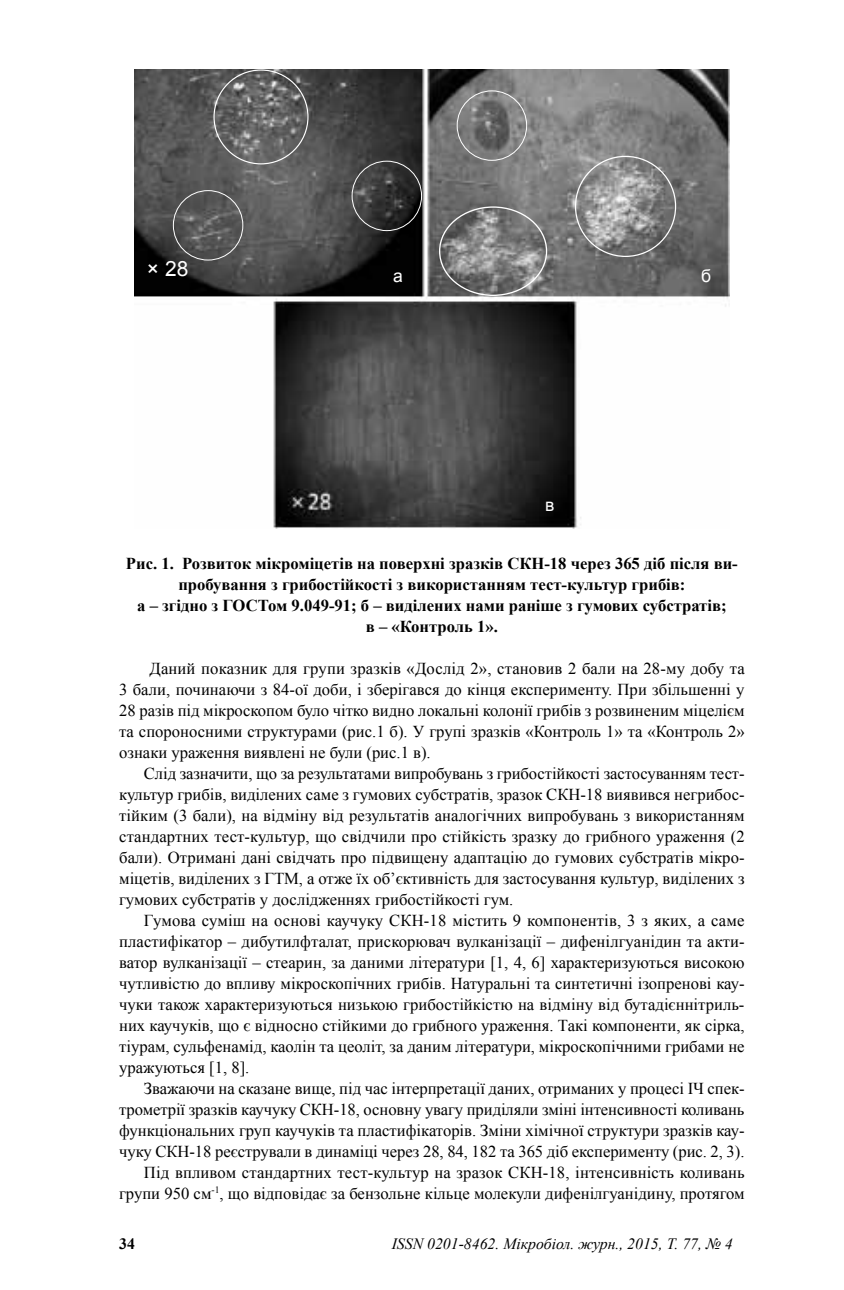
<style>
.page{position:relative;width:844px;height:1290px;background:#fff}
.page>*{position:absolute;margin:0;border:0;box-sizing:border-box;transform-origin:0 0}
.t1{font:21px "Arial";color:#fff}
.t2{font:17.5px "Arial";color:#fff}
.t3{font:16.62px/21px "Times New Roman";color:#000;text-align:justify}
.t4{font:700 16.62px/21px "Times New Roman";color:#000;text-align:center}
.t5{font:italic 15.75px "Times New Roman";color:#000}
.t6{font:700 15.75px "Times New Roman";color:#000}
</style>
<div class="page">
<img style="left:134px;top:69px;width:595px;height:459px">
<div style="left:173px;top:190px;width:70px;height:70px;border:1px solid #fff;border-radius:50%"></div>
<div style="left:351px;top:161px;width:71px;height:70px;border:1px solid #fff;border-radius:50%"></div>
<div style="left:456px;top:90px;width:71px;height:71px;border:1px solid #fff;border-radius:50%"></div>
<p class="t1" style="left:147px;top:255px;width:43px">× 28</p>
<p class="t2" style="left:393px;top:264px;width:11px">a</p>
<p class="t2" style="left:545px;top:494px;width:11px">в</p>
<p class="t2" style="left:700px;top:264px;width:12px">б</p>
<p class="t4" style="left:126px;top:553px;width:613px">Рис. 1. Розвиток мікроміцетів на поверхні зразків СКН-18 через 365 діб після ви&shy;пробування з грибостійкості з використанням тест-культур грибів:<br>а – згідно з ГОСТом 9.049-91; б – виділених нами раніше з гумових субстратів;<br>в – «Контроль 1».</p>
<p class="t3" style="left:119px;top:657px;width:627px;text-indent:30px">Даний показник для групи зразків «Дослід 2», становив 2 бали на 28-му добу та 3 бали, починаючи з 84-ої доби, і зберігався до кінця експерименту. При збільшенні у 28 разів під мікроскопом було чітко видно локальні колонії грибів з розвиненим міцелієм та спороносними структурами (рис.1 б). У групі зразків «Контроль 1» та «Контроль 2» ознаки ураження виявлені не були (рис.1 в).</p>
<p class="t3" style="left:119px;top:762px;width:627px;text-indent:25px">Слід зазначити, що за результатами випробувань з грибостійкості застосуванням тест&shy;культур грибів, виділених саме з гумових субстратів, зразок СКН-18 виявився негрибос&shy;тійким (3 бали), на відміну від результатів аналогічних випробувань з використанням стандартних тест-культур, що свідчили про стійкість зразку до грибного ураження (2 бали). Отримані дані свідчать про підвищену адаптацію до гумових субстратів мікро&shy;міцетів, виділених з ГТМ, а отже їх об’єктивність для застосування культур, виділених з гумових субстратів у дослідженнях грибостійкості гум.</p>
<p class="t3" style="left:119px;top:909px;width:627px;text-indent:25px">Гумова суміш на основі каучуку СКН-18 містить 9 компонентів, 3 з яких, а саме пластифікатор – дибутилфталат, прискорювач вулканізації – дифенілгуанідин та акти&shy;ватор вулканізації – стеарин, за даними літератури [1, 4, 6] характеризуються високою чутливістю до впливу мікроскопічних грибів. Натуральні та синтетичні ізопренові кау&shy;чуки також характеризуються низькою грибостійкістю на відміну від бутадієннітриль&shy;них каучуків, що є відносно стійкими до грибного ураження. Такі компоненти, як сірка, тіурам, сульфенамід, каолін та цеоліт, за даним літератури, мікроскопічними грибами не уражуються [1, 8].</p>
<p class="t3" style="left:119px;top:1077px;width:627px;text-align:right">Зважаючи на сказане вище, під час інтерпретації даних, отриманих у процесі ІЧ спек&shy;трометрії зразків каучуку СКН-18, основну увагу приділяли зміні інтенсивності коливань функціональних груп каучуків та пластифікаторів. Зміни хімічної структури зразків кау&shy;чуку СКН-18 реєстрували в динаміці через 28, 84, 182 та 365 діб експерименту (рис. 2, 3).<br>Під впливом стандартних тест-культур на зразок СКН-18, інтенсивність коливань групи 950 см<sup>-1</sup>, що відповідає за бензольне кільце молекули дифенілгуанідину, протягом</p>
<p class="t6" style="left:119px;top:1232px;width:17px">34</p>
<p class="t5" style="left:391px;top:1233px;width:342px">ISSN 0201-8462. Мікробіол. журн., 2015, Т. 77, № 4</p>
</div>
